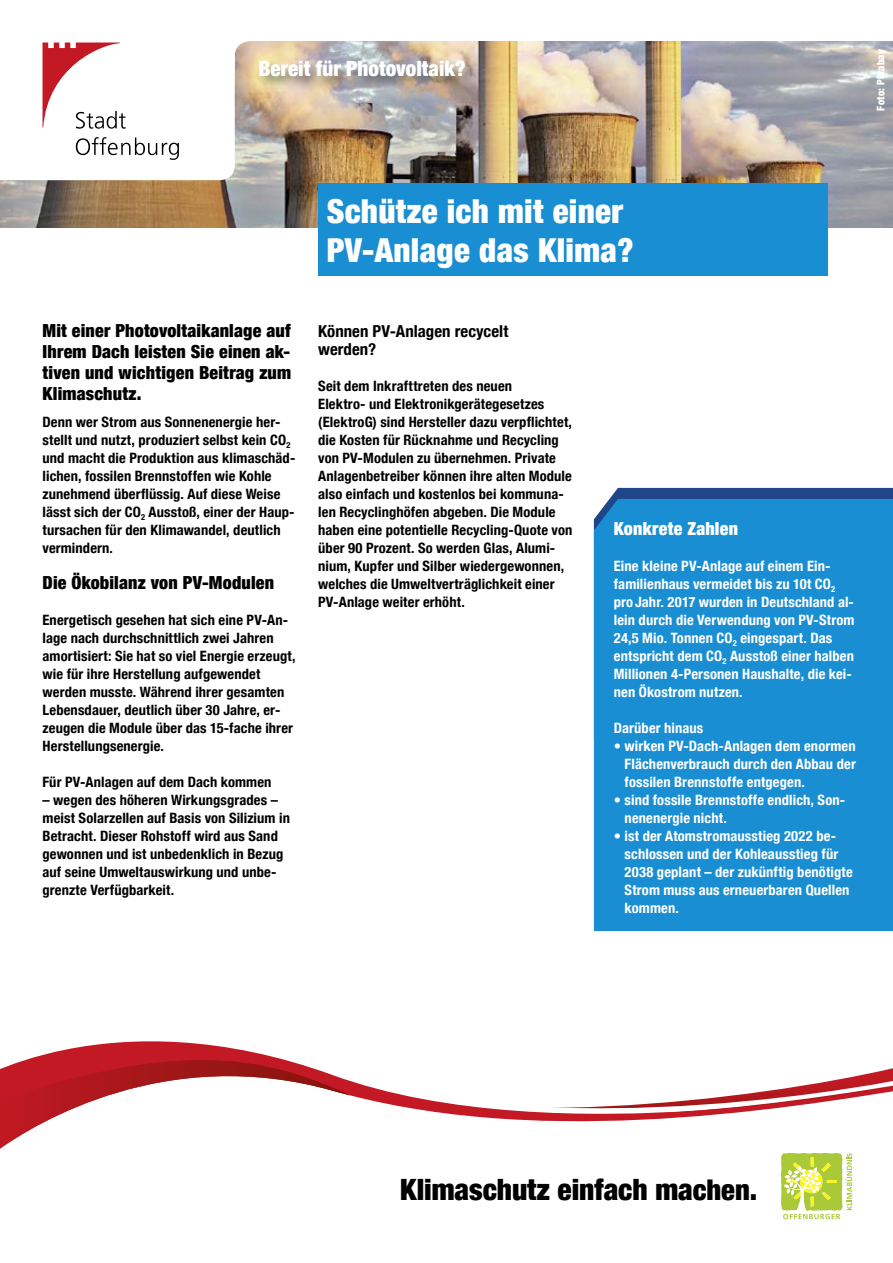
<style>
.page{position:relative;width:893px;height:1263px;background:#fff}
.page>*{position:absolute;margin:0;border:0;box-sizing:border-box;transform-origin:0 0}
.t1{font:900 condensed 33px/39px "Helvetica Neue";letter-spacing:.01em;color:#fff}
.t2{font:900 condensed 29.4px "Helvetica Neue";color:#000}
.t3{font:900 condensed 21px "Helvetica Neue";color:#fff}
.t4{font:900 condensed 18px/21px "Helvetica Neue";letter-spacing:.01em;color:#000;text-align:justify}
.t5{font:900 condensed 18px "Helvetica Neue";letter-spacing:.015em;color:#fff}
.t6{font:700 condensed 16.5px/18px "Helvetica Neue";letter-spacing:.005em;color:#000}
.body_neu{font:700 condensed 14.25px/18px "Helvetica Neue";letter-spacing:.01em;color:#000}
.body_neu-2{font:700 condensed 14.25px/18px "Helvetica Neue";letter-spacing:.01em;color:#fff}
.inhalt{font:900 condensed 10.5px "Helvetica Neue";letter-spacing:.025em;color:#fff}
.s1{font-size:28.5px}
</style>
<div class="page">
<div style="left:609px;top:488px;width:284px;height:11px;background:#1f4689"></div>
<div style="left:594px;top:499px;width:299px;height:432px;background:#1a8ed3"></div>
<img style="left:0;top:41px;width:893px;height:186px">
<div style="left:318px;top:183px;width:509px;height:93px;background:#1a8ed3"></div>
<svg style="left:0;top:1041px;width:893px;height:115px"></svg>
<svg style="left:0;top:1044px;width:351px;height:104px"></svg>
<div style="left:215px;top:14px;width:293px;height:108px;background:#fff;opacity:.75"></div>
<svg style="left:0;top:14px;width:269px;height:166px"></svg>
<svg style="left:781px;top:1153px;width:71px;height:66px"></svg>
<p class="t3" style="left:259px;top:55px;width:209px">Bereit für Photovoltaik?</p>
<p class="inhalt" style="left:874px;top:111px;width:63px;rotate:-90deg">Foto: Pixabay</p>
<p class="t4" style="left:43px;top:320px;width:250px">Mit einer Photovoltaikanlage auf Ihrem Dach leisten Sie einen ak&shy;tiven und wichtigen Beitrag zum Klimaschutz.</p>
<p class="body_neu" style="left:43px;top:413px;width:254px">Denn wer Strom aus Sonnenenergie her&shy;stellt und nutzt, produziert selbst kein CO<sub>2 </sub>und macht die Produktion aus klimaschäd&shy;lichen, fossilen Brennstoffen wie Kohle zunehmend überflüssig. Auf diese Weise lässt sich der CO<sub>2</sub> Ausstoß, einer der Haup&shy;tursachen für den Klimawandel, deutlich vermindern.</p>
<p class="t4" style="left:43px;top:572px;width:233px">Die Ökobilanz von PV-Modulen</p>
<p class="body_neu" style="left:43px;top:611px;width:255px">Energetisch gesehen hat sich eine PV-An&shy;lage nach durchschnittlich zwei Jahren amortisiert: Sie hat so viel Energie erzeugt, wie für ihre Herstellung aufgewendet werden musste. Während ihrer gesamten Lebensdauer, deutlich über 30 Jahre, er&shy;zeugen die Module über das 15-fache ihrer Herstellungsenergie.</p>
<p class="body_neu" style="left:43px;top:773px;width:231px">Für PV-Anlagen auf dem Dach kommen</p>
<p class="body_neu" style="left:43px;top:791px;width:249px">– wegen des höheren Wirkungsgrades – meist Solarzellen auf Basis von Silizium in Betracht. Dieser Rohstoff wird aus Sand gewonnen und ist unbedenklich in Bezug auf seine Umweltauswirkung und unbe&shy;grenzte Verfügbarkeit.</p>
<h1 class="t1" style="left:327px;top:192px;width:308px">Schütze ich mit einer<br>PV-Anlage das Klima?</h1>
<p class="t6" style="left:318px;top:322px;width:192px">Können PV-Anlagen recycelt werden?</p>
<p class="body_neu" style="left:318px;top:377px;width:256px">Seit dem Inkrafttreten des neuen<br>Elektro- und Elektronikgerätegesetzes (ElektroG) sind Hersteller dazu verpflichtet, die Kosten für Rücknahme und Recycling von PV-Modulen zu übernehmen. Private Anlagenbetreiber können ihre alten Module also einfach und kostenlos bei kommuna&shy;len Recyclinghöfen abgeben. Die Module haben eine potentielle Recycling-Quote von über 90 Prozent. So werden Glas, Alumi&shy;nium, Kupfer und Silber wiedergewonnen, welches die Umweltverträglichkeit einer PV-Anlage weiter erhöht.</p>
<p class="t5" style="left:614px;top:517px;width:126px">Konkrete Zahlen</p>
<p class="body_neu-2" style="left:614px;top:557px;width:242px">Eine kleine PV-Anlage auf einem Ein&shy;familienhaus vermeidet bis zu 10t CO<sub>2 </sub>pro Jahr. 2017 wurden in Deutschland al&shy;lein durch die Verwendung von PV-Strom 24,5 Mio. Tonnen CO<sub>2</sub> eingespart. Das entspricht dem CO<sub>2</sub> Ausstoß einer halben Millionen 4-Personen Haushalte, die kei&shy;nen Ökostrom nutzen.</p>
<p class="body_neu-2" style="left:614px;top:719px;width:91px">Darüber hinaus</p>
<p class="body_neu-2" style="left:625px;top:737px;width:233px;text-align:justify;text-indent:-11px">• wirken PV-Dach-Anlagen dem enormen Flächenverbrauch durch den Abbau der fossilen Brennstoffe entgegen.</p>
<p class="body_neu-2" style="left:625px;top:791px;width:222px;text-indent:-11px">• sind fossile Brennstoffe endlich, Son&shy;nenenergie nicht.</p>
<p class="body_neu-2" style="left:625px;top:827px;width:230px;text-indent:-11px">• ist der Atomstromausstieg 2022 be&shy;schlossen und der Kohleausstieg für<br>2038 geplant – der zukünftig benötigte<br>Strom muss aus erneuerbaren Quellen kommen.</p>
<p class="t2" style="left:400px;top:1172px;width:359px">Klimaschutz einfach ma<span class="s1">chen.</span></p>
</div>
